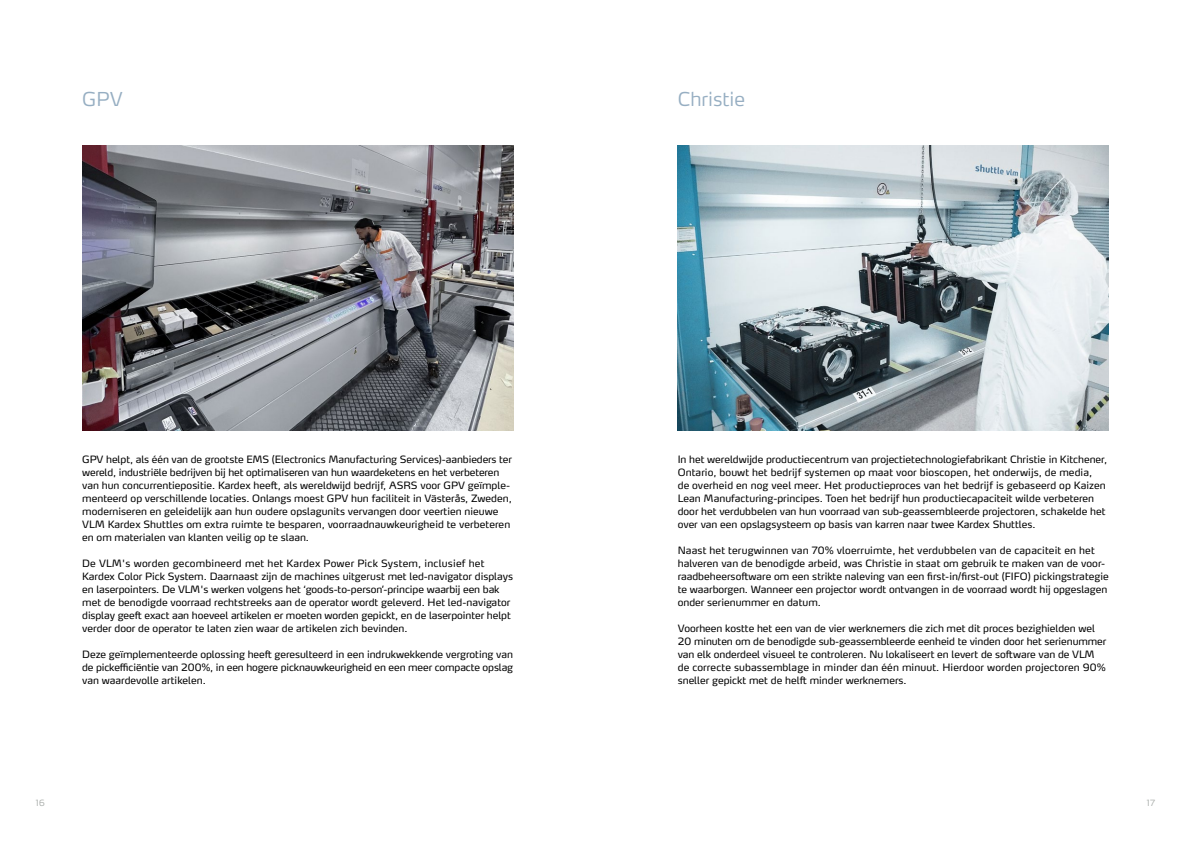
<style>
.page{position:relative;width:1191px;height:842px;background:#fff}
.page>*{position:absolute;margin:0;border:0;box-sizing:border-box;transform-origin:0 0}
.t1{font:300 19px "Max Pro";color:#96aec2}
.t2{font:10px/13px "Max Pro";color:#000}
.t3{font:300 8.5px "Max Pro";color:#a8aca9}
</style>
<div class="page">
<img style="left:82px;top:146px;width:431px;height:285px">
<img style="left:677px;top:146px;width:431px;height:285px">
<h1 class="t1" style="left:82px;top:83px;width:42px">GPV</h1>
<p class="t2" style="left:82px;top:452px;width:431px">GPV helpt, als één van de grootste EMS (Electronics Manufacturing Services)-aanbieders ter wereld, industriële bedrijven bij het optimaliseren van hun waardeketens en het verbeteren van hun concurrentiepositie. Kardex heeft, als wereldwijd bedrijf, ASRS voor GPV geïmple&shy;menteerd op verschillende locaties. Onlangs moest GPV hun faciliteit in Västerås, Zweden, moderniseren en geleidelijk aan hun oudere opslagunits vervangen door veertien nieuwe VLM Kardex Shuttles om extra ruimte te besparen, voorraadnauwkeurigheid te verbeteren en om materialen van klanten veilig op te slaan.</p>
<p class="t2" style="left:82px;top:556px;width:432px">De VLM's worden gecombineerd met het Kardex Power Pick System, inclusief het Kardex Color Pick System. Daarnaast zijn de machines uitgerust met led-navigator displays en laserpointers. De VLM's werken volgens het ‘goods-to-person’-principe waarbij een bak met de benodigde voorraad rechtstreeks aan de operator wordt geleverd. Het led-navigator display geeft exact aan hoeveel artikelen er moeten worden gepickt, en de laserpointer helpt verder door de operator te laten zien waar de artikelen zich bevinden.</p>
<p class="t2" style="left:82px;top:647px;width:432px;text-align:justify">Deze geïmplementeerde oplossing heeft geresulteerd in een indrukwekkende vergroting van de pickefficiëntie van 200%, in een hogere picknauwkeurigheid en een meer compacte opslag van waardevolle artikelen.</p>
<h1 class="t1" style="left:677px;top:83px;width:69px">Christie</h1>
<p class="t2" style="left:677px;top:452px;width:431px">In het wereldwijde productiecentrum van projectietechnologiefabrikant Christie in Kitchener, Ontario, bouwt het bedrijf systemen op maat voor bioscopen, het onderwijs, de media,<br>de overheid en nog veel meer. Het productieproces van het bedrijf is gebaseerd op Kaizen Lean Manufacturing-principes. Toen het bedrijf hun productiecapaciteit wilde verbeteren door het verdubbelen van hun voorraad van sub-geassembleerde projectoren, schakelde het over van een opslagsysteem op basis van karren naar twee Kardex Shuttles.</p>
<p class="t2" style="left:677px;top:543px;width:432px">Naast het terugwinnen van 70% vloerruimte, het verdubbelen van de capaciteit en het halveren van de benodigde arbeid, was Christie in staat om gebruik te maken van de voor&shy;raadbeheersoftware om een strikte naleving van een first-in/first-out (FIFO) pickingstrategie te waarborgen. Wanneer een projector wordt ontvangen in de voorraad wordt hij opgeslagen onder serienummer en datum.</p>
<p class="t2" style="left:677px;top:621px;width:430px">Voorheen kostte het een van de vier werknemers die zich met dit proces bezighielden wel 20 minuten om de benodigde sub-geassembleerde eenheid te vinden door het serienummer van elk onderdeel visueel te controleren. Nu lokaliseert en levert de software van de VLM de correcte subassemblage in minder dan één minuut. Hierdoor worden projectoren 90% sneller gepickt met de helft minder werknemers.</p>
<p class="t3" style="left:36px;top:796px;width:11px">16</p>
<p class="t3" style="left:1146px;top:796px;width:10px">17</p>
</div>
